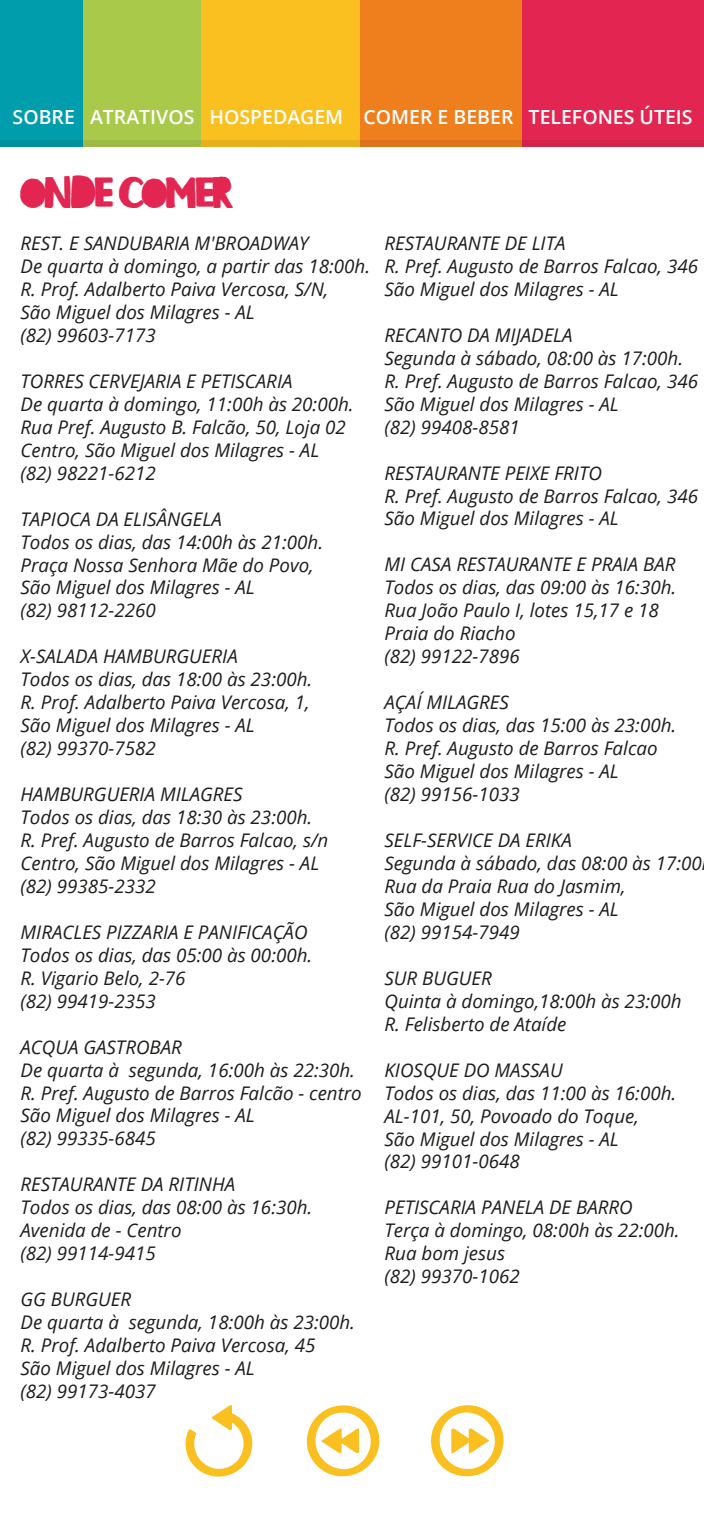
<style>
.page{position:relative;width:704px;height:1523px;background:#fff}
.page>*{position:absolute;margin:0;border:0;box-sizing:border-box;transform-origin:0 0}
.t1{font:43.44px "Don Benito";letter-spacing:-.06em;color:#e32651}
.t2{font:600 19.44px "Open Sans";color:#fff}
.t3{font:italic 18.75px/22.9px "Open Sans";color:#1d1d1b}
</style>
<div class="page">
<div style="left:0;top:0;width:83px;height:146px;background:#009dad"></div>
<div style="left:83px;top:0;width:118px;height:146px;background:#a9c94a"></div>
<div style="left:201px;top:0;width:158px;height:146px;background:#fac01f"></div>
<div style="left:359px;top:0;width:163px;height:146px;background:#ef7e1d"></div>
<div style="left:522px;top:0;width:181px;height:146px;background:#e32651"></div>
<svg style="left:0;top:140px;width:703px;height:6px"></svg>
<svg style="left:185px;top:1405px;width:68px;height:72px"></svg>
<svg style="left:306px;top:1405px;width:74px;height:71px"></svg>
<svg style="left:431px;top:1405px;width:73px;height:72px"></svg>
<p class="t2" style="left:13px;top:103px;width:681px">SOBRE ATRATIVOS HOSPEDAGEM COMER E BEBER TELEFONES ÚTEIS</p>
<p class="t1" style="left:21px;top:170px;width:214px">ONDE COMER</p>
<p class="t3" style="left:20px;top:231px;width:351px">REST. E SANDUBARIA M'BROADWAY<br>De quarta à domingo, a partir das 18:00h.<br>R. Prof. Adalberto Paiva Vercosa, S/N,<br>São Miguel dos Milagres - AL<br>(82) 99603-7173</p>
<p class="t3" style="left:20px;top:369px;width:334px">TORRES CERVEJARIA E PETISCARIA<br>De quarta à domingo, 11:00h às 20:00h.<br>Rua Pref. Augusto B. Falcão, 50, Loja 02<br>Centro, São Miguel dos Milagres - AL (82) 98221-6212</p>
<p class="t3" style="left:20px;top:507px;width:304px">TAPIOCA DA ELISÂNGELA<br>Todos os dias, das 14:00h às 21:00h.<br>Praça Nossa Senhora Mãe do Povo,<br>São Miguel dos Milagres - AL<br>(82) 98112-2260</p>
<p class="t3" style="left:20px;top:644px;width:293px">X-SALADA HAMBURGUERIA<br>Todos os dias, das 18:00 às 23:00h.<br>R. Prof. Adalberto Paiva Vercosa, 1,<br>São Miguel dos Milagres - AL<br>(82) 99370-7582</p>
<p class="t3" style="left:20px;top:782px;width:309px">HAMBURGUERIA MILAGRES<br>Todos os dias, das 18:30 às 23:00h.<br>R. Pref. Augusto de Barros Falcao, s/n<br>Centro, São Miguel dos Milagres - AL (82) 99385-2332</p>
<p class="t3" style="left:20px;top:920px;width:293px">MIRACLES PIZZARIA E PANIFICAÇÃO<br>Todos os dias, das 05:00 às 00:00h.<br>R. Vigario Belo, 2-76<br>(82) 99419-2353</p>
<p class="t3" style="left:20px;top:1034px;width:342px">ACQUA GASTROBAR<br>De quarta à segunda, 16:00h às 22:30h.<br>R. Pref. Augusto de Barros Falcão - centro<br>São Miguel dos Milagres - AL<br>(82) 99335-6845</p>
<p class="t3" style="left:20px;top:1172px;width:293px">RESTAURANTE DA RITINHA<br>Todos os dias, das 08:00 às 16:30h.<br>Avenida de - Centro<br>(82) 99114-9415</p>
<p class="t3" style="left:20px;top:1287px;width:336px">GG BURGUER<br>De quarta à segunda, 18:00h às 23:00h.<br>R. Prof. Adalberto Paiva Vercosa, 45<br>São Miguel dos Milagres - AL<br>(82) 99173-4037</p>
<p class="t3" style="left:384px;top:231px;width:315px">RESTAURANTE DE LITA<br>R. Pref. Augusto de Barros Falcao, 346<br>São Miguel dos Milagres - AL</p>
<p class="t3" style="left:384px;top:323px;width:315px">RECANTO DA MIJADELA<br>Segunda à sábado, 08:00 às 17:00h.<br>R. Pref. Augusto de Barros Falcao, 346<br>São Miguel dos Milagres - AL<br>(82) 99408-8581</p>
<p class="t3" style="left:384px;top:461px;width:315px">RESTAURANTE PEIXE FRITO<br>R. Pref. Augusto de Barros Falcao, 346<br>São Miguel dos Milagres - AL</p>
<p class="t3" style="left:384px;top:552px;width:293px">MI CASA RESTAURANTE E PRAIA BAR<br>Todos os dias, das 09:00 às 16:30h.<br>Rua João Paulo I, lotes 15,17 e 18<br>Praia do Riacho<br>(82) 99122-7896</p>
<p class="t3" style="left:384px;top:690px;width:293px">AÇAÍ MILAGRES<br>Todos os dias, das 15:00 às 23:00h.<br>R. Pref. Augusto de Barros Falcao<br>São Miguel dos Milagres - AL<br>(82) 99156-1033</p>
<p class="t3" style="left:384px;top:828px;width:319px">SELF-SERVICE DA ERIKA<br>Segunda à sábado, das 08:00 às 17:00<br>Rua da Praia Rua do Jasmim,<br>São Miguel dos Milagres - AL<br>(82) 99154-7949</p>
<p class="t3" style="left:384px;top:966px;width:298px">SUR BUGUER<br>Quinta à domingo,18:00h às 23:00h<br>R. Felisberto de Ataíde</p>
<p class="t3" style="left:384px;top:1057px;width:293px">KIOSQUE DO MASSAU<br>Todos os dias, das 11:00 às 16:00h.<br>AL-101, 50, Povoado do Toque,<br>São Miguel dos Milagres - AL<br>(82) 99101-0648</p>
<p class="t3" style="left:384px;top:1195px;width:296px">PETISCARIA PANELA DE BARRO<br>Terça à domingo, 08:00h às 22:00h.<br>Rua bom jesus<br>(82) 99370-1062</p>
</div>
